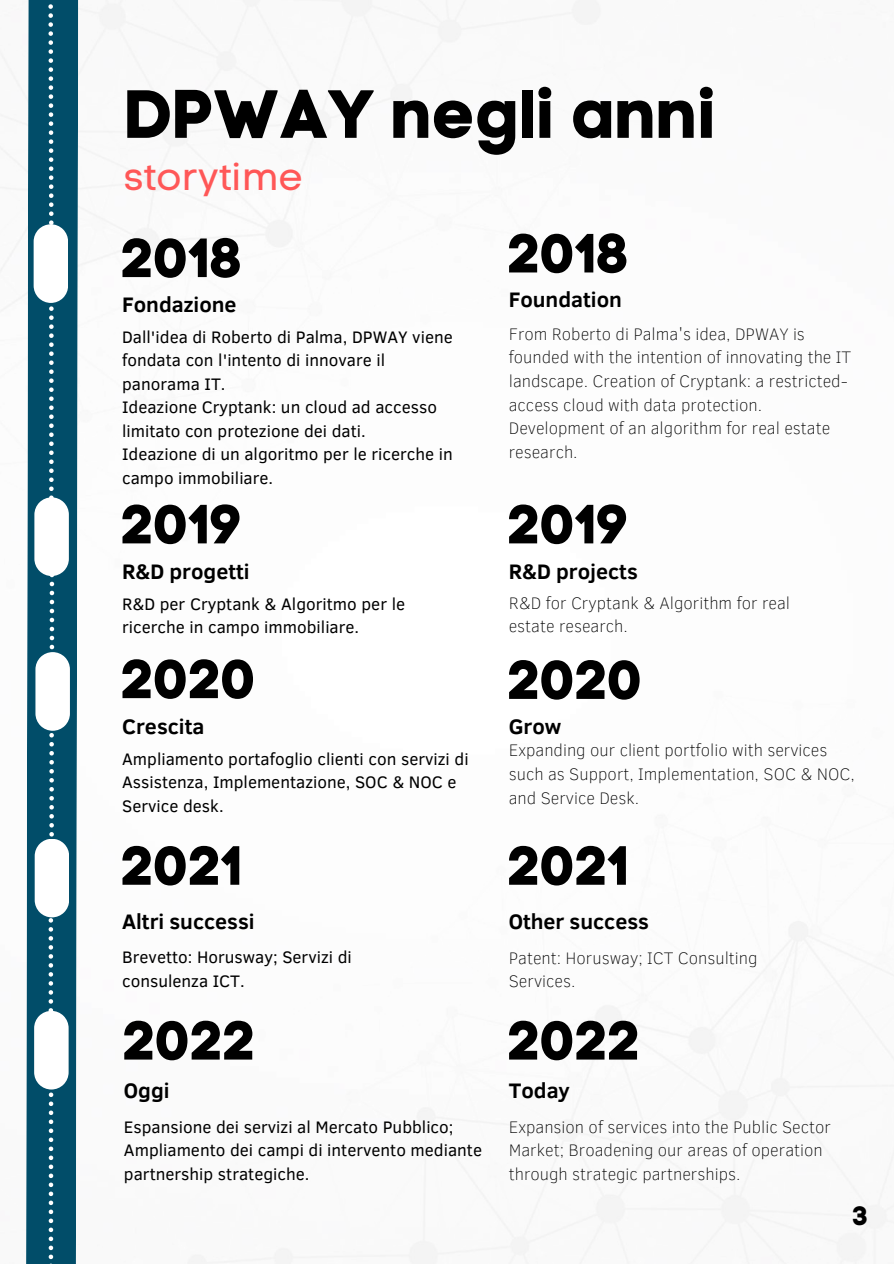
<style>
.page{position:relative;width:894px;height:1264px;background:#fff}
.page>*{position:absolute;margin:0;border:0;box-sizing:border-box;transform-origin:0 0}
.t1{font:67.95px "Code Pro Bold LC";color:#000}
.t2{font:54.6px "Code Pro Bold LC";color:#000}
.t3{font:37.35px "Code Pro Normal LC";color:#ff5757}
.t4{font:26.55px "Code Pro Bold LC";color:#000}
.t5{font:700 21.45px "Clear Sans";color:#000}
.t6{font:17.1px/23.5px "Clear Sans";color:#000}
.t7{font:100 17.1px/23.5px "Clear Sans";color:#000}
</style>
<div class="page">
<svg style="left:26px;top:0;width:52px;height:1263px;background:#27677f"></svg>
<svg style="left:34px;top:0;width:36px;height:1263px"></svg>
<h1 class="t1" style="left:124px;top:73px;width:594px">DPWAY negli anni</h1>
<h3 class="t3" style="left:124px;top:154px;width:181px">storytime</h3>
<h2 class="t2" style="left:508px;top:220px;width:122px">2018</h2>
<p class="t5" style="left:508px;top:284px;width:115px">Foundation</p>
<h2 class="t2" style="left:122px;top:225px;width:122px">2018</h2>
<p class="t5" style="left:122px;top:288px;width:116px">Fondazione</p>
<p class="t6" style="left:122px;top:324px;width:332px">Dall'idea di Roberto di Palma, DPWAY viene fondata con l'intento di innovare il panorama IT.<br>Ideazione Cryptank: un cloud ad accesso limitato con protezione dei dati.<br>Ideazione di un algoritmo per le ricerche in campo immobiliare.</p>
<p class="t7" style="left:508px;top:321px;width:344px">From Roberto di Palma's idea, DPWAY is founded with the intention of innovating the IT landscape. Creation of Cryptank: a restricted&shy;access cloud with data protection.<br>Development of an algorithm for real estate research.</p>
<h2 class="t2" style="left:122px;top:491px;width:122px">2019</h2>
<p class="t5" style="left:122px;top:556px;width:129px">R&amp;D progetti</p>
<p class="t6" style="left:122px;top:591px;width:284px">R&amp;D per Cryptank &amp; Algoritmo per le ricerche in campo immobiliare.</p>
<h2 class="t2" style="left:122px;top:646px;width:136px">2020</h2>
<p class="t5" style="left:122px;top:710px;width:84px">Crescita</p>
<p class="t6" style="left:122px;top:746px;width:348px">Ampliamento portafoglio clienti con servizi di<br>Assistenza, Implementazione, SOC &amp; NOC e<br>Service desk.</p>
<h2 class="t2" style="left:122px;top:832px;width:123px">2021</h2>
<p class="t5" style="left:122px;top:905px;width:134px">Altri successi</p>
<p class="t6" style="left:122px;top:944px;width:231px">Brevetto: Horusway; Servizi di consulenza ICT.</p>
<h2 class="t2" style="left:124px;top:1007px;width:134px">2022</h2>
<p class="t5" style="left:124px;top:1075px;width:47px">Oggi</p>
<p class="t6" style="left:124px;top:1114px;width:359px">Espansione dei servizi al Mercato Pubblico;<br>Ampliamento dei campi di intervento mediante partnership strategiche.</p>
<h2 class="t2" style="left:508px;top:491px;width:122px">2019</h2>
<p class="t5" style="left:508px;top:556px;width:130px">R&amp;D projects</p>
<p class="t7" style="left:508px;top:590px;width:283px">R&amp;D for Cryptank &amp; Algorithm for real estate research.</p>
<h2 class="t2" style="left:508px;top:647px;width:136px">2020</h2>
<p class="t5" style="left:508px;top:710px;width:54px">Grow</p>
<p class="t7" style="left:508px;top:737px;width:347px">Expanding our client portfolio with services such as Support, Implementation, SOC &amp; NOC, and Service Desk.</p>
<h2 class="t2" style="left:508px;top:832px;width:123px">2021</h2>
<p class="t5" style="left:508px;top:905px;width:142px">Other success</p>
<p class="t7" style="left:508px;top:944px;width:250px">Patent: Horusway; ICT Consulting<br>Services.</p>
<h2 class="t2" style="left:508px;top:1007px;width:134px">2022</h2>
<p class="t5" style="left:508px;top:1075px;width:63px">Today</p>
<p class="t7" style="left:508px;top:1114px;width:324px">Expansion of services into the Public Sector<br>Market; Broadening our areas of operation through strategic partnerships.</p>
<h3 class="t4" style="left:852px;top:1200px;width:17px">3</h3>
</div>
